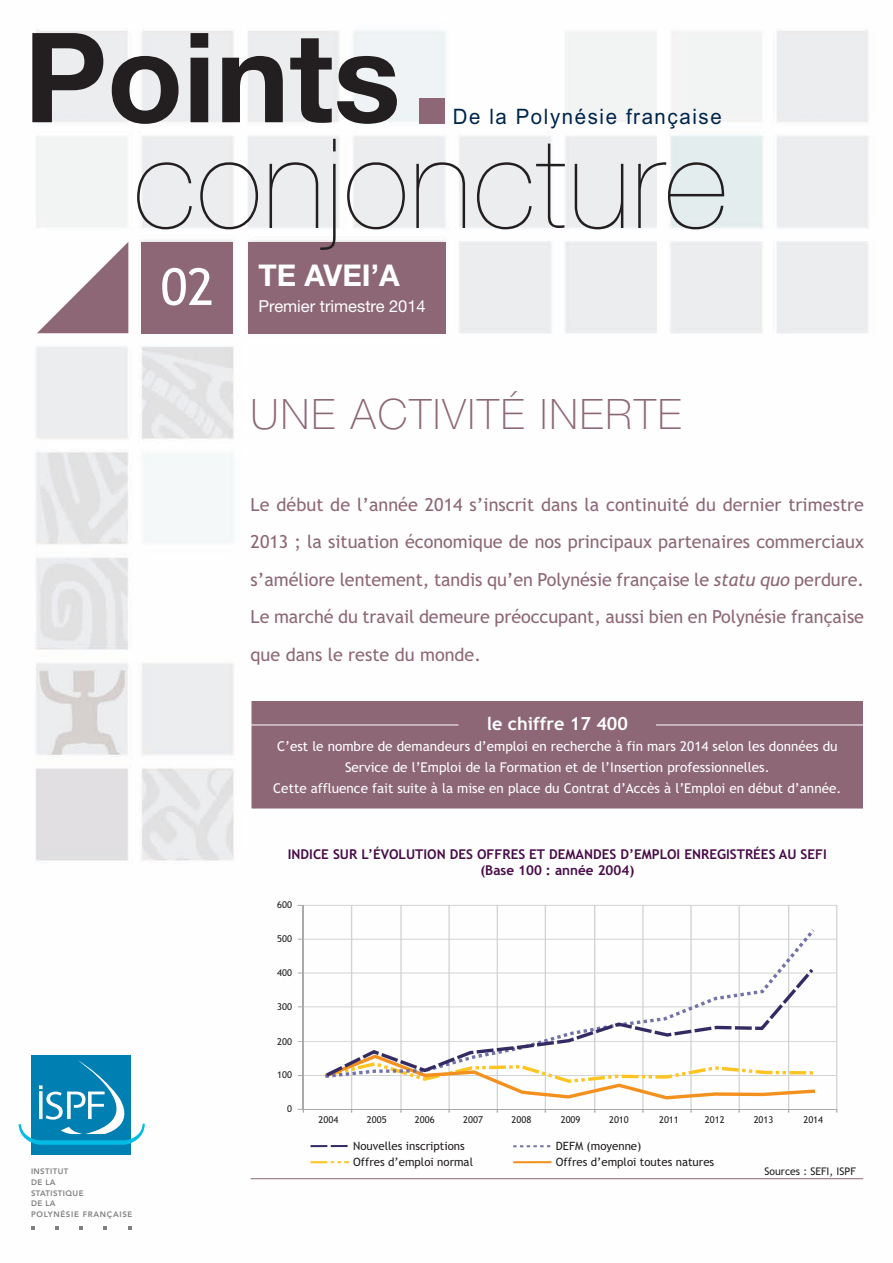
<style>
.page{position:relative;width:893px;height:1263px;background:#fff}
.page>*{position:absolute;margin:0;border:0;box-sizing:border-box;transform-origin:0 0}
.t1{font:200 124.8px "Helvetica Neue";letter-spacing:.01em;color:#231f20}
.t2{font:700 124.8px "Helvetica Neue";color:#231f20}
.t3{font:51px "Trebuchet MS";color:#fff}
.t4{font:100 42px "Helvetica Neue";letter-spacing:.05em;color:#8d6775}
.t5{font:700 30px "Helvetica Neue";color:#fff}
.t6{font:21.3px "Arial";letter-spacing:.08em;color:#00254c;scale:.96 1}
.t7{font:18px/37.5px "Trebuchet MS";letter-spacing:-.005em;color:#8d6775;text-align:justify}
.t8{font:700 18px "Trebuchet MS";color:#fff}
.t9{font:16.5px "Helvetica Neue";color:#fff}
.t10{font:13.5px/21px "Trebuchet MS";color:#fff;text-align:center}
.t11{font:700 13.5px/16.2px "Trebuchet MS";color:#480c49;text-align:center}
.t12{font:11.55px "Trebuchet MS";color:#231f20}
.t13{font:10.5px "Trebuchet MS";color:#231f20}
.t14{font:9.45px "Trebuchet MS";color:#231f20}
.t15{font:800 7.95px/10.6px "Avenir";letter-spacing:.05em;color:#808083}
.s1{font-style:italic}
</style>
<div class="page">
<img style="left:18px;top:30px;width:851px;height:1150px">
<hr style="left:251px;top:1178px;width:612px;height:1px;background:#8d6775">
<hr style="left:303px;top:905px;width:533px;height:1px;background:#d1d2d4">
<hr style="left:303px;top:939px;width:533px;height:1px;background:#d1d2d4">
<hr style="left:303px;top:972px;width:533px;height:1px;background:#d1d2d4">
<hr style="left:303px;top:1006px;width:533px;height:1px;background:#d1d2d4">
<hr style="left:303px;top:1041px;width:533px;height:1px;background:#d1d2d4">
<hr style="left:303px;top:1075px;width:533px;height:1px;background:#d1d2d4">
<hr style="left:836px;top:905px;width:1px;height:204px;background:#d1d2d4">
<hr style="left:788px;top:905px;width:1px;height:204px;background:#d1d2d4">
<hr style="left:738px;top:905px;width:2px;height:204px;background:#d1d2d4">
<hr style="left:690px;top:905px;width:2px;height:204px;background:#d1d2d4">
<hr style="left:642px;top:905px;width:2px;height:204px;background:#d1d2d4">
<hr style="left:594px;top:905px;width:1px;height:204px;background:#d1d2d4">
<hr style="left:545px;top:905px;width:1px;height:204px;background:#d1d2d4">
<hr style="left:497px;top:905px;width:1px;height:204px;background:#d1d2d4">
<hr style="left:448px;top:905px;width:2px;height:204px;background:#d1d2d4">
<hr style="left:400px;top:905px;width:2px;height:204px;background:#d1d2d4">
<hr style="left:351px;top:905px;width:1px;height:204px;background:#d1d2d4">
<hr style="left:303px;top:905px;width:1px;height:204px;background:#a8a9ad">
<hr style="left:303px;top:1109px;width:533px;height:1px;background:#a8a9ad">
<svg style="left:298px;top:1109px;width:6px;height:3px"></svg>
<svg style="left:321px;top:1053px;width:497px;height:48px"></svg>
<svg style="left:322px;top:925px;width:496px;height:155px"></svg>
<svg style="left:322px;top:965px;width:495px;height:114px"></svg>
<svg style="left:310px;top:1145px;width:39px;height:2px"></svg>
<svg style="left:513px;top:1145px;width:38px;height:2px"></svg>
<hr style="left:513px;top:1161px;width:38px;height:2px;background:#f4901d">
<svg style="left:310px;top:1161px;width:39px;height:2px"></svg>
<div style="left:248px;top:242px;width:197px;height:91px;background:#8d6775"></div>
<svg style="left:31px;top:1226px;width:4px;height:4px"></svg>
<svg style="left:55px;top:1226px;width:4px;height:4px"></svg>
<svg style="left:79px;top:1226px;width:4px;height:4px"></svg>
<svg style="left:103px;top:1226px;width:4px;height:4px"></svg>
<svg style="left:128px;top:1226px;width:4px;height:4px"></svg>
<div style="left:32px;top:1055px;width:99px;height:100px;background:#007fb2"></div>
<svg style="left:19px;top:1059px;width:142px;height:86px"></svg>
<div style="left:251px;top:701px;width:612px;height:108px;background:#8d6775"></div>
<div style="left:251px;top:700px;width:613px;height:109px;border:1px solid #fff"></div>
<hr style="left:248px;top:725px;width:210px;height:1px;background:#fff">
<hr style="left:656px;top:725px;width:210px;height:1px;background:#fff">
<div style="left:141px;top:242px;width:92px;height:91px;background:#8d6775"></div>
<svg style="left:37px;top:242px;width:91px;height:91px"></svg>
<div style="left:420px;top:98px;width:25px;height:26px;background:#8d6775"></div>
<h1 class="t2" style="left:24px;top:1px;width:378px">Points</h1>
<h1 class="t1" style="left:133px;top:112px;width:596px">conjoncture</h1>
<p class="t6" style="left:453px;top:102px;width:282px">De la Polynésie française</p>
<h2 class="t3" style="left:161px;top:257px;width:55px">02</h2>
<p class="t15" style="left:31px;top:1167px;width:103px">INSTITUT<br>DE LA<br>STATISTIQUE<br>DE LA<br>POLYNÉSIE FRANÇAISE</p>
<h3 class="t5" style="left:258px;top:264px;width:143px">TE AVEI’A</h3>
<p class="t9" style="left:258px;top:300px;width:169px">Premier trimestre 2014</p>
<h3 class="t4" style="left:251px;top:399px;width:432px">UNE ACTIVITÉ INERTE</h3>
<p class="t7" style="left:251px;top:486px;width:615px">Le début de l’année 2014 s’inscrit dans la continuité du dernier trimestre 2013 ; la situation économique de nos principaux partenaires commerciaux s’améliore lentement, tandis qu’en Polynésie française le <span class="s1">statu quo</span> perdure.<br>Le marché du travail demeure préoccupant, aussi bien en Polynésie française que dans le reste du monde.</p>
<p class="t8" style="left:487px;top:713px;width:143px">le chiffre 17 400</p>
<p class="t10" style="left:273px;top:736px;width:570px">C’est le nombre de demandeurs d’emploi en recherche à fin mars 2014 selon les données du<br>Service de l’Emploi de la Formation et de l’Insertion professionnelles.<br>Cette affluence fait suite à la mise en place du Contrat d’Accès à l’Emploi en début d’année.</p>
<p class="t11" style="left:288px;top:846px;width:541px">INDICE SUR L’ÉVOLUTION DES OFFRES ET DEMANDES D’EMPLOI ENREGISTRÉES AU SEFI (Base 100 : année 2004)</p>
<p class="t14" style="left:277px;top:899px;width:16px">600</p>
<p class="t14" style="left:277px;top:933px;width:16px">500</p>
<p class="t14" style="left:277px;top:967px;width:16px">400</p>
<p class="t14" style="left:277px;top:1001px;width:16px">300</p>
<p class="t14" style="left:277px;top:1036px;width:16px">200</p>
<p class="t14" style="left:277px;top:1069px;width:16px">100</p>
<p class="t14" style="left:287px;top:1103px;width:6px">0</p>
<p class="t14" style="left:319px;top:1114px;width:21px">2004</p>
<p class="t14" style="left:367px;top:1114px;width:21px">2005</p>
<p class="t14" style="left:415px;top:1114px;width:21px">2006</p>
<p class="t14" style="left:463px;top:1114px;width:21px">2007</p>
<p class="t14" style="left:512px;top:1114px;width:21px">2008</p>
<p class="t14" style="left:561px;top:1114px;width:21px">2009</p>
<p class="t14" style="left:609px;top:1114px;width:21px">2010</p>
<p class="t14" style="left:659px;top:1114px;width:21px">2011</p>
<p class="t14" style="left:705px;top:1114px;width:21px">2012</p>
<p class="t14" style="left:754px;top:1114px;width:21px">2013</p>
<p class="t14" style="left:803px;top:1114px;width:21px">2014</p>
<p class="t12" style="left:353px;top:1139px;width:113px">Nouvelles inscriptions</p>
<p class="t12" style="left:556px;top:1139px;width:87px">DEFM (moyenne)</p>
<p class="t12" style="left:353px;top:1155px;width:121px">Offres d’emploi normal</p>
<p class="t12" style="left:556px;top:1155px;width:160px">Offres d’emploi toutes natures</p>
<p class="t13" style="left:764px;top:1165px;width:93px">Sources : SEFI, ISPF</p>
</div>
